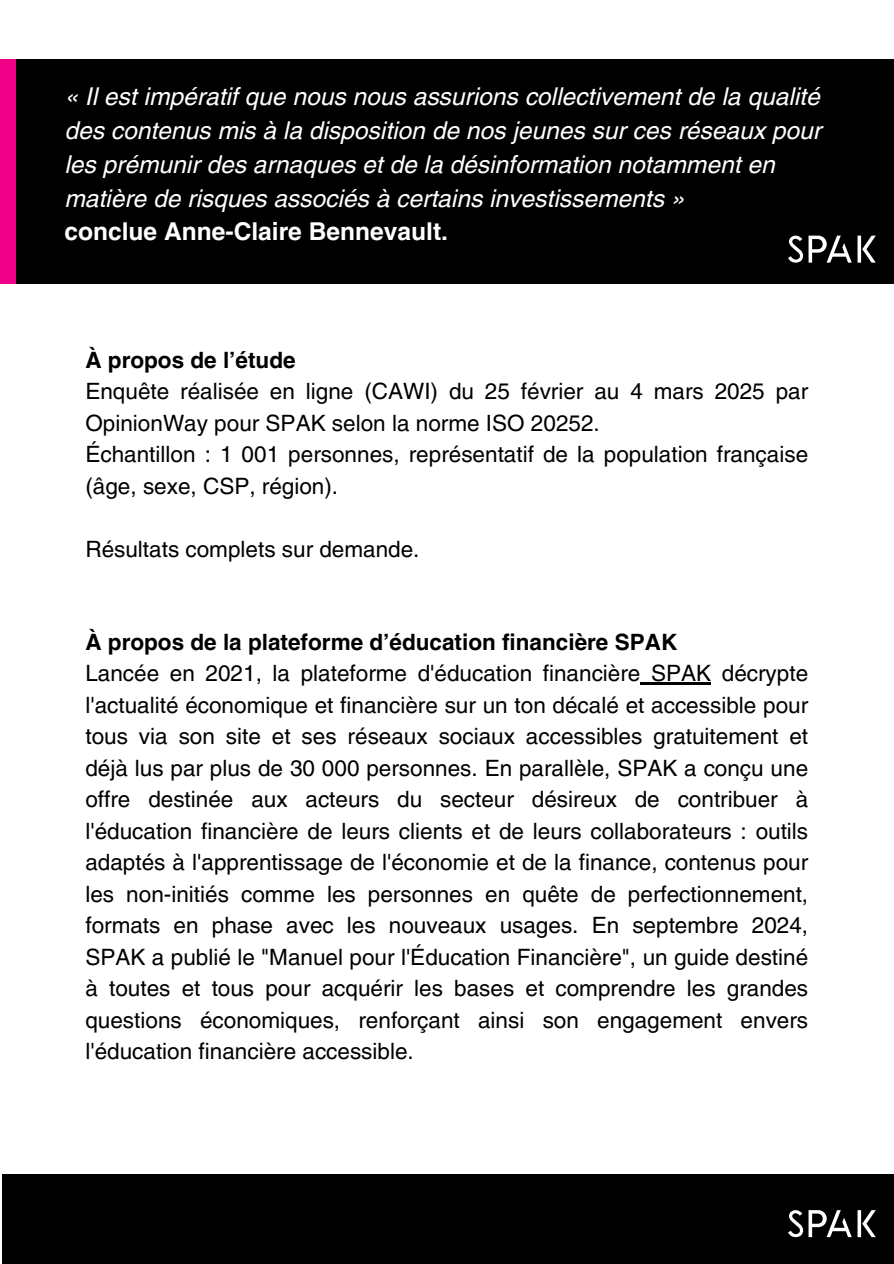
<style>
.page{position:relative;width:894px;height:1264px;background:#fff}
.page>*{position:absolute;margin:0;border:0;box-sizing:border-box;transform-origin:0 0}
.t1{font:italic 24.6px/33.8px "Helvetica LT Pro";color:#fff}
.t2{font:700 24.6px "Helvetica LT Pro";color:#fff}
.t3{font:22.5px/31.5px "Helvetica LT Pro";color:#000}
.t4{font:700 22.5px "Helvetica LT Pro";color:#000}
</style>
<div class="page">
<div style="left:2px;top:1174px;width:891px;height:89px;background:#000"></div>
<svg style="left:788px;top:1210px;width:87px;height:27px"></svg>
<div style="left:0;top:59px;width:893px;height:225px;background:#000"></div>
<div style="left:0;top:59px;width:15px;height:225px;background:#f00087"></div>
<hr style="left:640px;top:682px;width:71px;height:2px;background:#000">
<svg style="left:788px;top:236px;width:87px;height:27px"></svg>
<p class="t1" style="left:64px;top:80px;width:758px">« Il est impératif que nous nous assurions collectivement de la qualité des contenus mis à la disposition de nos jeunes sur ces réseaux pour les prémunir des arnaques et de la désinformation notamment en matière de risques associés à certains investissements »</p>
<p class="t2" style="left:64px;top:217px;width:385px">conclue Anne-Claire Bennevault.</p>
<p class="t4" style="left:85px;top:346px;width:212px">À propos de l’étude</p>
<p class="t3" style="left:85px;top:375px;width:724px">Enquête réalisée en ligne (CAWI) du 25 février au 4 mars 2025 par OpinionWay pour SPAK selon la norme ISO 20252.<br>Échantillon : 1 001 personnes, représentatif de la population française (âge, sexe, CSP, région).</p>
<p class="t3" style="left:85px;top:533px;width:335px">Résultats complets sur demande.</p>
<p class="t4" style="left:85px;top:628px;width:593px">À propos de la plateforme d’éducation financière SPAK</p>
<p class="t3" style="left:85px;top:657px;width:724px;text-align:justify">Lancée en 2021, la plateforme d'éducation financière SPAK décrypte l'actualité économique et financière sur un ton décalé et accessible pour tous via son site et ses réseaux sociaux accessibles gratuitement et déjà lus par plus de 30 000 personnes. En parallèle, SPAK a conçu une offre destinée aux acteurs du secteur désireux de contribuer à l'éducation financière de leurs clients et de leurs collaborateurs : outils adaptés à l'apprentissage de l'économie et de la finance, contenus pour les non-initiés comme les personnes en quête de perfectionnement, formats en phase avec les nouveaux usages. En septembre 2024, SPAK a publié le "Manuel pour l'Éducation Financière", un guide destiné à toutes et tous pour acquérir les bases et comprendre les grandes questions économiques, renforçant ainsi son engagement envers l'éducation financière accessible.</p>
</div>
